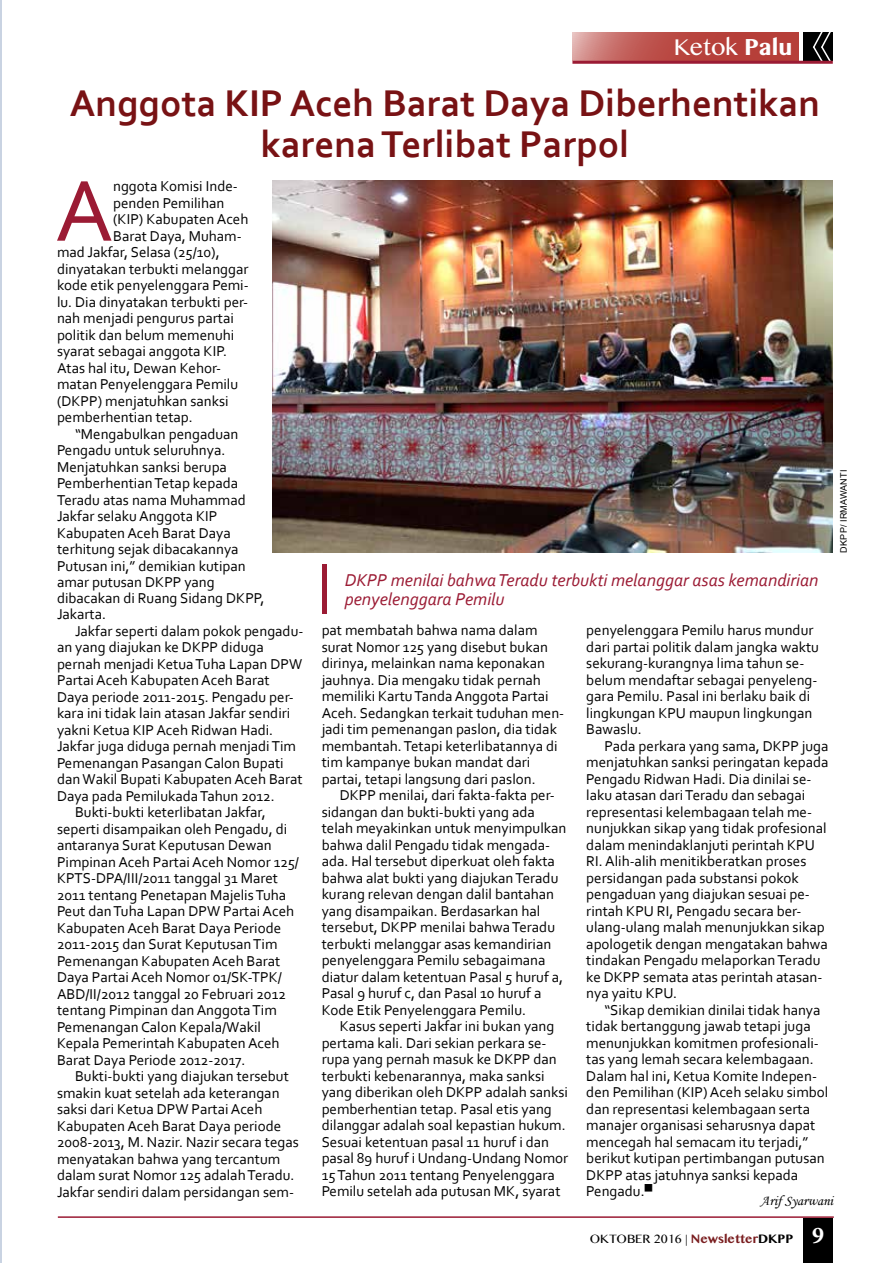
<style>
.page{position:relative;width:893px;height:1263px;background:#fff}
.page>*{position:absolute;margin:0;border:0;box-sizing:border-box;transform-origin:0 0}
.t1{font:90.75px "Corbel";color:#9b1b34}
.t2{font:700 39px/40.5px "Corbel";color:#781214;text-align:center}
.t3{font:25.5px "Kannada MN";color:#fff}
.t4{font:italic 18px/19.5px "Corbel";color:#9b1b34}
.t5{font:15px/16.5px "Corbel";color:#000}
.t6{font:14.25px "Monotype Corsiva";color:#000}
.t7{font:13.5px "Kannada MN";color:#000}
.t8{font:9px "Arial";letter-spacing:.02em;color:#000}
.s1{font-weight:700}
.s2{font-weight:700;color:#7a1e20}
.s3{font-family:"Minion Pro";font-weight:700;font-size:24px;color:#fff}
</style>
<div class="page">
<hr style="left:0;top:0;width:2px;height:1263px;background:#7791b7">
<svg style="left:572px;top:32px;width:227px;height:29px;background:#be554f"></svg>
<div style="left:803px;top:32px;width:30px;height:29px;background:#000101"></div>
<svg style="left:811px;top:32px;width:22px;height:29px"></svg>
<hr style="left:572px;top:61px;width:261px;height:3px;background:#9b1b34">
<div style="left:803px;top:1218px;width:30px;height:44px;background:#000"></div>
<hr style="left:58px;top:1216px;width:776px;height:2px;background:#9b1b34">
<img style="left:273px;top:180px;width:560px;height:372px">
<div style="left:322px;top:565px;width:5px;height:49px;background:#9b1b34"></div>
<h3 class="t3" style="left:674px;top:31px;width:120px">Ketok <span class="s1">Palu</span></h3>
<h2 class="t2" style="left:70px;top:82px;width:752px">Anggota KIP Aceh Barat Daya Diberhentikan karena Terlibat Parpol</h2>
<h1 class="t1" style="left:55px;top:154px;width:59px">A</h1>
<p class="t5" style="left:113px;top:178px;width:126px">nggota Komisi Inde-</p>
<p class="t5" style="left:113px;top:194px;width:113px">penden Pemilihan</p>
<p class="t5" style="left:113px;top:211px;width:137px">(KIP) Kabupaten Aceh</p>
<p class="t5" style="left:113px;top:227px;width:130px">Barat Daya, Muham-</p>
<p class="t5" style="left:57px;top:244px;width:164px">mad Jakfar, Selasa (25/10),</p>
<p class="t5" style="left:57px;top:260px;width:193px">dinyatakan terbukti melanggar</p>
<p class="t5" style="left:57px;top:277px;width:193px">kode etik penyelenggara Pemi-</p>
<p class="t5" style="left:57px;top:293px;width:193px">lu. Dia dinyatakan terbukti per-</p>
<p class="t5" style="left:57px;top:310px;width:178px">nah menjadi pengurus partai</p>
<p class="t5" style="left:57px;top:326px;width:179px">politik dan belum memenuhi</p>
<p class="t5" style="left:57px;top:343px;width:172px">syarat sebagai anggota KIP.</p>
<p class="t5" style="left:57px;top:359px;width:166px">Atas hal itu, Dewan Kehor-</p>
<p class="t5" style="left:57px;top:376px;width:183px">matan Penyelenggara Pemilu</p>
<p class="t5" style="left:57px;top:392px;width:173px">(DKPP) menjatuhkan sanksi</p>
<p class="t5" style="left:57px;top:409px;width:137px">pemberhentian tetap.</p>
<p class="t5" style="left:75px;top:425px;width:165px">“Mengabulkan pengaduan</p>
<p class="t5" style="left:57px;top:442px;width:170px">Pengadu untuk seluruhnya.</p>
<p class="t5" style="left:57px;top:458px;width:171px">Menjatuhkan sanksi berupa</p>
<p class="t5" style="left:57px;top:475px;width:183px">Pemberhentian Tetap kepada</p>
<p class="t5" style="left:57px;top:491px;width:190px">Teradu atas nama Muhammad</p>
<p class="t5" style="left:57px;top:508px;width:162px">Jakfar selaku Anggota KIP</p>
<p class="t5" style="left:57px;top:524px;width:175px">Kabupaten Aceh Barat Daya</p>
<p class="t5" style="left:57px;top:541px;width:183px">terhitung sejak dibacakannya</p>
<p class="t5" style="left:57px;top:557px;width:190px">Putusan ini,” demikian kutipan</p>
<p class="t5" style="left:57px;top:574px;width:159px">amar putusan DKPP yang</p>
<p class="t5" style="left:57px;top:589px;width:209px">dibacakan di Ruang Sidang DKPP,<br>Jakarta.</p>
<p class="t5" style="left:75px;top:622px;width:230px">Jakfar seperti dalam pokok pengadu-</p>
<p class="t5" style="left:57px;top:639px;width:208px">an yang diajukan ke DKPP diduga</p>
<p class="t5" style="left:57px;top:655px;width:247px">pernah menjadi Ketua Tuha Lapan DPW</p>
<p class="t5" style="left:57px;top:672px;width:214px">Partai Aceh Kabupaten Aceh Barat</p>
<p class="t5" style="left:57px;top:688px;width:238px">Daya periode 2011-2015. Pengadu per-</p>
<p class="t5" style="left:57px;top:705px;width:235px">kara ini tidak lain atasan Jakfar sendiri</p>
<p class="t5" style="left:57px;top:721px;width:218px">yakni Ketua KIP Aceh Ridwan Hadi.</p>
<p class="t5" style="left:57px;top:738px;width:240px">Jakfar juga diduga pernah menjadi Tim</p>
<p class="t5" style="left:57px;top:754px;width:228px">Pemenangan Pasangan Calon Bupati</p>
<p class="t5" style="left:57px;top:771px;width:247px">dan Wakil Bupati Kabupaten Aceh Barat</p>
<p class="t5" style="left:57px;top:787px;width:219px">Daya pada Pemilukada Tahun 2012.</p>
<p class="t5" style="left:75px;top:804px;width:192px">Bukti-bukti keterlibatan Jakfar,</p>
<p class="t5" style="left:57px;top:820px;width:232px">seperti disampaikan oleh Pengadu, di</p>
<p class="t5" style="left:57px;top:837px;width:216px">antaranya Surat Keputusan Dewan</p>
<p class="t5" style="left:57px;top:853px;width:243px">Pimpinan Aceh Partai Aceh Nomor 125/</p>
<p class="t5" style="left:57px;top:870px;width:223px">KPTS-DPA/III/2011 tanggal 31 Maret</p>
<p class="t5" style="left:57px;top:886px;width:231px">2011 tentang Penetapan Majelis Tuha</p>
<p class="t5" style="left:57px;top:903px;width:239px">Peut dan Tuha Lapan DPW Partai Aceh</p>
<p class="t5" style="left:57px;top:919px;width:226px">Kabupaten Aceh Barat Daya Periode</p>
<p class="t5" style="left:57px;top:936px;width:222px">2011-2015 dan Surat Keputusan Tim</p>
<p class="t5" style="left:57px;top:952px;width:225px">Pemenangan Kabupaten Aceh Barat</p>
<p class="t5" style="left:57px;top:969px;width:226px">Daya Partai Aceh Nomor 01/SK-TPK/</p>
<p class="t5" style="left:57px;top:985px;width:231px">ABD/II/2012 tanggal 20 Februari 2012</p>
<p class="t5" style="left:57px;top:1002px;width:221px">tentang Pimpinan dan Anggota Tim</p>
<p class="t5" style="left:57px;top:1018px;width:205px">Pemenangan Calon Kepala/Wakil</p>
<p class="t5" style="left:57px;top:1035px;width:224px">Kepala Pemerintah Kabupaten Aceh</p>
<p class="t5" style="left:57px;top:1051px;width:190px">Barat Daya Periode 2012-2017.</p>
<p class="t5" style="left:75px;top:1068px;width:215px">Bukti-bukti yang diajukan tersebut</p>
<p class="t5" style="left:57px;top:1084px;width:224px">smakin kuat setelah ada keterangan</p>
<p class="t5" style="left:57px;top:1101px;width:207px">saksi dari Ketua DPW Partai Aceh</p>
<p class="t5" style="left:57px;top:1117px;width:226px">Kabupaten Aceh Barat Daya periode</p>
<p class="t5" style="left:57px;top:1134px;width:243px">2008-2013, M. Nazir. Nazir secara tegas</p>
<p class="t5" style="left:57px;top:1150px;width:225px">menyatakan bahwa yang tercantum</p>
<p class="t5" style="left:57px;top:1167px;width:239px">dalam surat Nomor 125 adalah Teradu.</p>
<p class="t5" style="left:57px;top:1183px;width:239px">Jakfar sendiri dalam persidangan sem-</p>
<p class="t4" style="left:345px;top:570px;width:475px">DKPP menilai bahwa Teradu terbukti melanggar asas kemandirian penyelenggara Pemilu</p>
<p class="t8" style="left:838px;top:552px;width:84px;rotate:-90deg">DKPP/ IRMAWANTI</p>
<p class="t5" style="left:322px;top:622px;width:244px">pat membatah bahwa nama dalam surat Nomor 125 yang disebut bukan dirinya, melainkan nama keponakan jauhnya. Dia mengaku tidak pernah memiliki Kartu Tanda Anggota Partai Aceh. Sedangkan terkait tuduhan men&shy;jadi tim pemenangan paslon, dia tidak membantah. Tetapi keterlibatannya di tim kampanye bukan mandat dari partai, tetapi langsung dari paslon.</p>
<p class="t5" style="left:322px;top:787px;width:246px;text-indent:18px">DKPP menilai, dari fakta-fakta per&shy;sidangan dan bukti-bukti yang ada telah meyakinkan untuk menyimpulkan bahwa dalil Pengadu tidak mengada&shy;ada. Hal tersebut diperkuat oleh fakta bahwa alat bukti yang diajukan Teradu kurang relevan dengan dalil bantahan yang disampaikan. Berdasarkan hal tersebut, DKPP menilai bahwa Teradu terbukti melanggar asas kemandirian penyelenggara Pemilu sebagaimana diatur dalam ketentuan Pasal 5 huruf a, Pasal 9 huruf c, dan Pasal 10 huruf a Kode Etik Penyelenggara Pemilu.</p>
<p class="t5" style="left:322px;top:1018px;width:248px;text-indent:18px">Kasus seperti Jakfar ini bukan yang pertama kali. Dari sekian perkara se&shy;rupa yang pernah masuk ke DKPP dan terbukti kebenarannya, maka sanksi yang diberikan oleh DKPP adalah sanksi pemberhentian tetap. Pasal etis yang dilanggar adalah soal kepastian hukum.<br>Sesuai ketentuan pasal 11 huruf i dan pasal 89 huruf i Undang-Undang Nomor 15 Tahun 2011 tentang Penyelenggara Pemilu setelah ada putusan MK, syarat</p>
<p class="t5" style="left:586px;top:622px;width:234px">penyelenggara Pemilu harus mundur dari partai politik dalam jangka waktu sekurang-kurangnya lima tahun se&shy;belum mendaftar sebagai penyeleng&shy;gara Pemilu. Pasal ini berlaku baik di lingkungan KPU maupun lingkungan<br>Bawaslu.</p>
<p class="t5" style="left:586px;top:737px;width:244px;text-indent:18px">Pada perkara yang sama, DKPP juga menjatuhkan sanksi peringatan kepada Pengadu Ridwan Hadi. Dia dinilai se&shy;laku atasan dari Teradu dan sebagai representasi kelembagaan telah me&shy;nunjukkan sikap yang tidak profesional dalam menindaklanjuti perintah KPU RI. Alih-alih menitikberatkan proses persidangan pada substansi pokok pengaduan yang diajukan sesuai pe&shy;rintah KPU RI, Pengadu secara ber&shy;ulang-ulang malah menunjukkan sikap apologetik dengan mengatakan bahwa tindakan Pengadu melaporkan Teradu ke DKPP semata atas perintah atasan&shy;nya yaitu KPU.</p>
<p class="t5" style="left:586px;top:1001px;width:244px;text-indent:18px">“Sikap demikian dinilai tidak hanya tidak bertanggung jawab tetapi juga menunjukkan komitmen profesionali&shy;tas yang lemah secara kelembagaan.<br>Dalam hal ini, Ketua Komite Indepen&shy;den Pemilihan (KIP) Aceh selaku simbol dan representasi kelembagaan serta manajer organisasi seharusnya dapat mencegah hal semacam itu terjadi,” berikut kutipan pertimbangan putusan DKPP atas jatuhnya sanksi kepada Pengadu.</p>
<p class="t6" style="left:761px;top:1191px;width:74px">Arif Syarwani</p>
<p class="t7" style="left:590px;top:1230px;width:236px">OKTOBER 2016 | <span class="s2">Newsletter</span><span class="s1">DKPP</span> <span class="s3">9</span></p>
</div>
